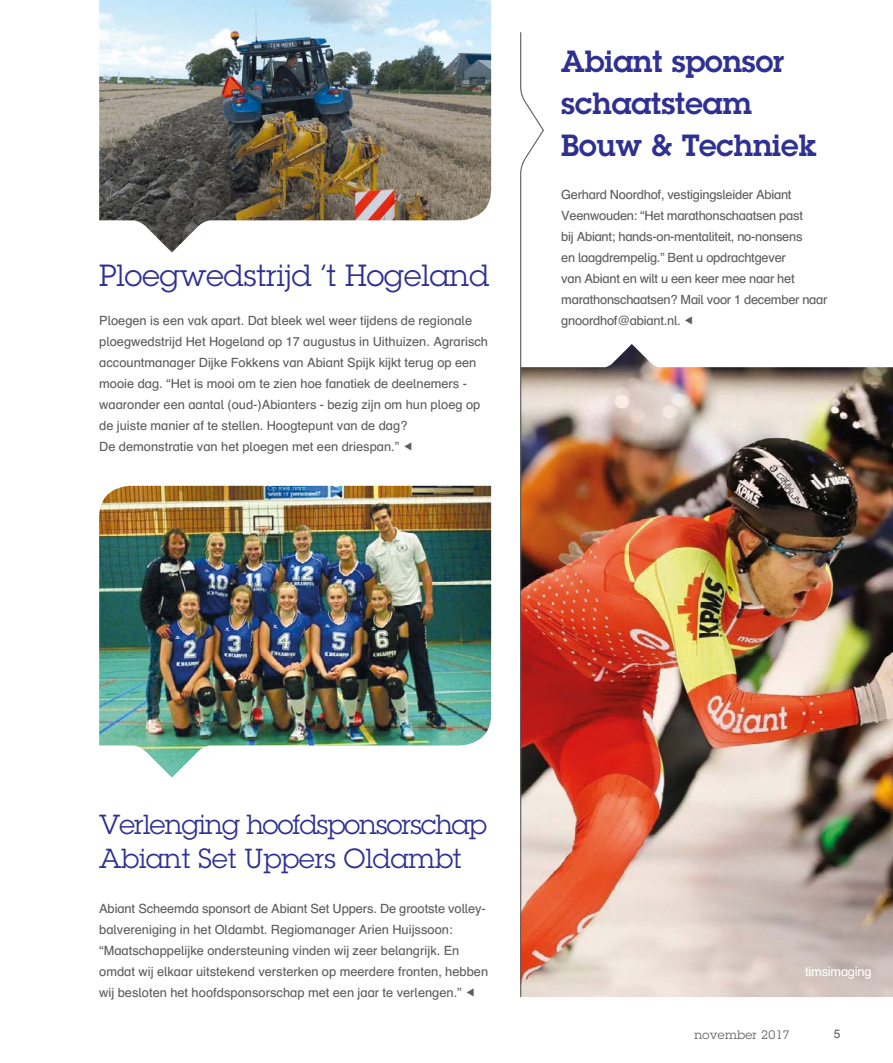
<style>
.page{position:relative;width:893px;height:1063px;background:#fff}
.page>*{position:absolute;margin:0;border:0;box-sizing:border-box;transform-origin:0 0}
.t1{font:600 30px/42px "Lubalin Graph Std";color:#2e3092}
.t2{font:30px "Lubalin Graph";color:#2e3092}
.t3{font:27px/34.5px "Lubalin Graph";letter-spacing:-.03em;color:#2e3092}
.t4{font:12.75px/21px "Schulbuch Nord";color:#5d5d60}
.t5{font:12.75px/21px "Schulbuch Nord";letter-spacing:-.02em;color:#5d5d60}
.t6{font:12.75px "Schulbuch Nord";letter-spacing:-.02em;color:#fff}
.t7{font:12px "Lubalin Graph";letter-spacing:.025em;color:#5d5d60}
.t8{font:12px "Schulbuch Nord";color:#5d5d60}
</style>
<div class="page">
<img style="left:99px;top:0;width:392px;height:252px">
<img style="left:99px;top:486px;width:392px;height:292px">
<img style="left:545px;top:344px;width:348px;height:653px">
<img style="left:520px;top:32px;width:25px;height:966px">
<h1 class="t2" style="left:99px;top:256px;width:391px">Ploegwedstrijd ’t Hogeland</h1>
<p class="t4" style="left:99px;top:310px;width:390px">Ploegen is een vak apart. Dat bleek wel weer tijdens de regionale ploegwedstrijd Het Hogeland op 17 augustus in Uithuizen. Agrarisch accountmanager Dijke Fokkens van Abiant Spijk kijkt terug op een mooie dag. “Het is mooi om te zien hoe fanatiek de deelnemers - waaronder een aantal (oud-)Abianters - bezig zijn om hun ploeg op de juiste manier af te stellen. Hoogtepunt van de dag?<br>De demonstratie van het ploegen met een driespan.”</p>
<h1 class="t1" style="left:561px;top:39px;width:257px">Abiant sponsor schaatsteam<br>Bouw &amp; Techniek</h1>
<p class="t5" style="left:561px;top:184px;width:268px">Gerhard Noordhof, vestigingsleider Abiant Veenwouden: “Het marathonschaatsen past<br>bij Abiant; hands-on-mentaliteit, no-nonsens<br>en laagdrempelig.” Bent u opdrachtgever<br>van Abiant en wilt u een keer mee naar het marathonschaatsen? Mail voor 1 december naar gnoordhof@abiant.nl.</p>
<h2 class="t3" style="left:99px;top:807px;width:389px">Verlenging hoofdsponsorschap<br>Abiant Set Uppers Oldambt</h2>
<p class="t4" style="left:99px;top:898px;width:391px">Abiant Scheemda sponsort de Abiant Set Uppers. De grootste volley&shy;balvereniging in het Oldambt. Regiomanager Arien Huijssoon: “Maatschappelijke ondersteuning vinden wij zeer belangrijk. En omdat wij elkaar uitstekend versterken op meerdere fronten, hebben wij besloten het hoofdsponsorschap met een jaar te verlengen.”</p>
<p class="t6" style="left:805px;top:963px;width:68px">timsimaging</p>
<p class="t7" style="left:694px;top:1027px;width:97px">november 2017</p>
<p class="t8" style="left:834px;top:1026px;width:8px">5</p>
</div>
